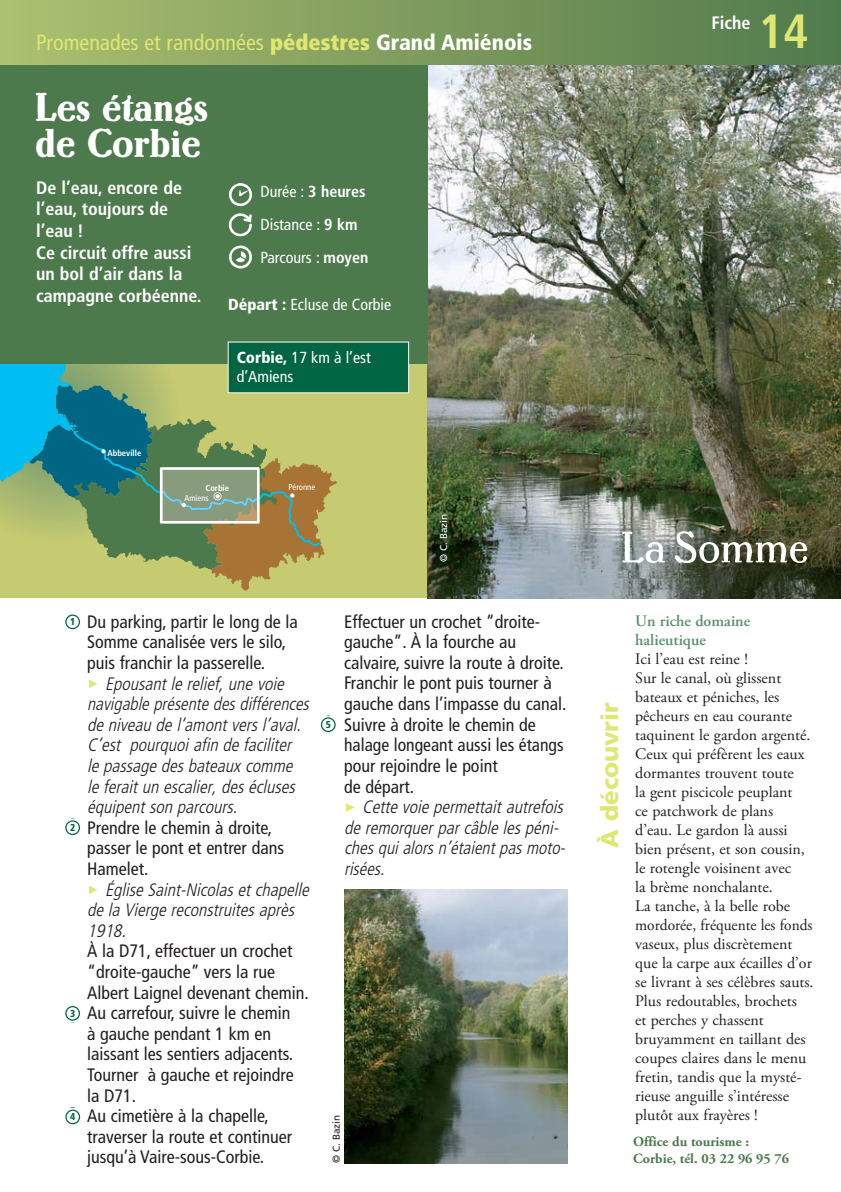
<style>
.page{position:relative;width:841px;height:1192px;background:#fff}
.page>*{position:absolute;margin:0;border:0;box-sizing:border-box;transform-origin:0 0}
.t1{font:700 condensed 48px "Frutiger";color:#dfe671}
.t2{font:40px/36px "Lo Type";color:#fff}
.t3{font:900 24px "Frutiger";color:#dfe671}
.t4{font:condensed 22px "Frutiger";color:#dfe671}
.t5{font:condensed 18px/20.6px "Frutiger";color:#231f20}
.t6{font:italic 300 condensed 18px/20.6px "Frutiger";color:#231f20}
.t7{font:700 condensed 18px/21.6px "Frutiger";color:#fff}
.t8{font:16px/19px "Adobe Garamond Pro";color:#231f20}
.t9{font:condensed 16px/33.4px "Frutiger";color:#fff}
.t10{font:600 16px/19px "Adobe Garamond Pro";color:#5d916d}
.t11{font:700 14px/17px "Adobe Garamond Pro";color:#4d7a4d}
.t12{font:10px "Frutiger";color:#fff}
.t13{font:10px "Frutiger";color:#231f20}
.t14{font:900 condensed 10px "Frutiger";color:#006543}
.t15{font:700 condensed 8.6px "Frutiger";color:#fff}
.t16{font:condensed 8.6px "Frutiger";color:#fff}
.s1{font-weight:900}
.s2{font-weight:900;color:#fff}
.s3{font-weight:700}
</style>
<div class="page">
<img style="left:0;top:0;width:841px;height:1164px">
<p class="t4" style="left:36px;top:34px;width:497px">Promenades et randonnées <span class="s1">pédestres</span> <span class="s2">Grand Amiénois</span></p>
<h2 class="t2" style="left:35px;top:92px;width:174px">Les étangs de Corbie</h2>
<p class="t7" style="left:36px;top:178px;width:167px">De l’eau, encore de l’eau, toujours de l’eau !<br>Ce circuit offre aussi un bol d’air dans la campagne corbéenne.</p>
<p class="t15" style="left:107px;top:449px;width:35px">Abbeville</p>
<p class="t9" style="left:261px;top:176px;width:109px">Durée : <span class="s3">3 heures<br></span>Distance : <span class="s3">9 km<br></span>Parcours : <span class="s3">moyen</span></p>
<p class="t9" style="left:228px;top:289px;width:164px"><span class="s1">Départ :</span> Ecluse de Corbie</p>
<p class="t9" style="left:237px;top:349px;width:136px;line-height:19px"><span class="s1">Corbie,</span> 17 km à l’est d’Amiens</p>
<p class="t15" style="left:206px;top:484px;width:25px">Corbie</p>
<p class="t16" style="left:184px;top:494px;width:26px">Amiens</p>
<p class="t16" style="left:288px;top:483px;width:28px">Péronne</p>
<p class="t12" style="left:440px;top:562px;width:50px;rotate:-90deg">© C. Bazin</p>
<p class="t14" style="left:70px;top:618px;width:7px">1</p>
<p class="t14" style="left:70px;top:823px;width:7px">2</p>
<p class="t14" style="left:70px;top:1009px;width:7px">3</p>
<p class="t14" style="left:70px;top:1113px;width:7px">4</p>
<p class="t5" style="left:87px;top:613px;width:212px">Du parking, partir le long de la<br>Somme canalisée vers le silo, puis franchir la passerelle.</p>
<p class="t6" style="left:87px;top:674px;width:227px;text-indent:18px">Epousantle relief,une voie navigable présente desdifférences de niveau de l’amontversl’aval.<br>C’est pourquoiafin de faciliter le passage desbateaux comme le feraitun escalier,desécluses équipentson parcours.</p>
<p class="t5" style="left:87px;top:819px;width:198px">Prendre le chemin à droite, passer le pont et entrer dans<br>Hamelet.</p>
<p class="t6" style="left:87px;top:880px;width:227px;text-indent:18px">Église Saint-Nicolasetchapelle de la Vierge reconstruitesaprès<br>1918.</p>
<p class="t5" style="left:87px;top:942px;width:223px">À la D71, effectuer un crochet “droite-gauche” vers la rue<br>Albert Laignel devenant chemin.<br>Au carrefour, suivre le chemin<br>à gauche pendant 1 km en laissant les sentiers adjacents.<br>Tourner à gauche et rejoindre la D71.<br>Au cimetière à la chapelle, traverser la route et continuer jusqu’à Vaire-sous-Corbie.</p>
<p class="t14" style="left:326px;top:720px;width:7px">5</p>
<p class="t5" style="left:344px;top:612px;width:224px">Effectuer un crochet “droite&shy;gauche”. À la fourche au calvaire, suivre la route à droite.<br>Franchir le pont puis tourner à gauche dans l’impasse du canal.<br>Suivre à droite le chemin de halage longeant aussi les étangs pour rejoindre le point<br>de départ.</p>
<p class="t6" style="left:344px;top:798px;width:226px;text-indent:18px">Cette voie permettaitautrefois de remorquerparcâble lespéni&shy;chesquialorsn’étaientpasmoto&shy;risées.</p>
<p class="t13" style="left:332px;top:1163px;width:50px;rotate:-90deg">© C. Bazin</p>
<p class="t7" style="left:711px;top:13px;width:41px">Fiche</p>
<h1 class="t1" style="left:758px;top:12px;width:51px">14</h1>
<h3 class="t3" style="left:600px;top:848px;width:147px;rotate:-90deg">À découvrir</h3>
<p class="t10" style="left:635px;top:612px;width:117px">Un riche domaine halieutique</p>
<p class="t8" style="left:635px;top:650px;width:180px">Ici l’eau est reine !<br>Sur le canal, où glissent bateaux et péniches, les pêcheurs en eau courante taquinent le gardon argenté.<br>Ceux qui préfèrent les eaux dormantes trouvent toute<br>la gent piscicole peuplant<br>ce patchwork de plans d’eau. Le gardon là aussi bien présent, et son cousin, le rotengle voisinent avec<br>la brème nonchalante.<br>La tanche, à la belle robe mordorée, fréquente les fonds vaseux, plus discrètement que la carpe aux écailles d’or se livrant à ses célèbres sauts.<br>Plus redoutables, brochets<br>et perches y chassent bruyamment en taillant des coupes claires dans le menu fretin, tandis que la mysté&shy;rieuse anguille s’intéresse plutôt aux frayères !</p>
<p class="t11" style="left:633px;top:1134px;width:157px">Office du tourisme :<br>Corbie, tél. 03 22 96 95 76</p>
</div>
